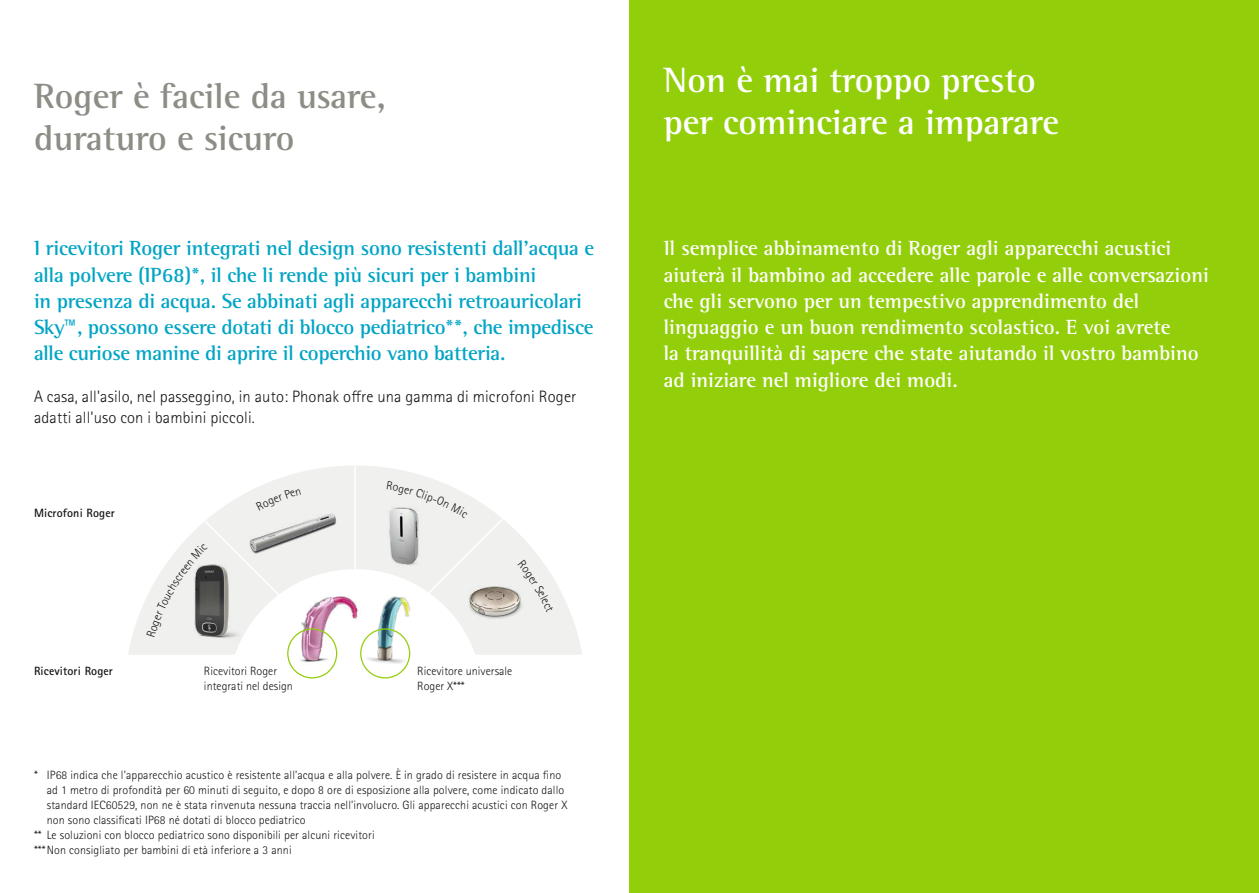
<style>
.page{position:relative;width:1259px;height:893px;background:#fff}
.page>*{position:absolute;margin:0;border:0;box-sizing:border-box;transform-origin:0 0}
.t1{font:700 36px/42px "Rotis Semi Serif Pro";color:#fff}
.t2{font:700 36px/42px "Rotis Semi Serif Pro";color:#8d8c85}
.t3{font:700 21px/26.2px "Rotis Semi Serif Pro";color:#fff}
.t4{font:700 21px/26.2px "Rotis Semi Serif Pro";letter-spacing:-.01em;color:#00a4c5}
.t5{font:300 16.5px/21px "Rotis Sans Serif Pro";letter-spacing:.01em;color:#141414}
.t6{font:300 12px/15px "Rotis Sans Serif Pro";letter-spacing:.01em;color:#141414}
.t7{font:700 12px "Rotis Sans Serif Pro";letter-spacing:.01em;color:#141414}
.s1{font-family:"Rotis Sans Serif Pro"}
</style>
<div class="page">
<svg style="left:128px;top:466px;width:454px;height:189px"></svg>
<hr style="left:354px;top:465px;width:2px;height:105px;background:#fff">
<img style="left:505px;top:574px;width:34px;height:62px">
<div style="left:629px;top:0;width:630px;height:893px;background:#93ce0a"></div>
<svg style="left:146px;top:481px;width:359px;height:190px"></svg>
<svg style="left:518px;top:560px;width:36px;height:53px;background:#efefed"></svg>
<h1 class="t2" style="left:34px;top:78px;width:353px">Roger è facile da usare, duraturo e sicuro</h1>
<p class="t4" style="left:34px;top:237px;width:562px">I ricevitori Roger integrati nel design sono resistenti dall'acqua e alla polvere (IP68)*, il che li rende più sicuri per i bambini<br>in presenza di acqua. Se abbinati agli apparecchi retroauricolari Sky<span class="s1">™</span>, possono essere dotati di blocco pediatrico**, che impedisce alle curiose manine di aprire il coperchio vano batteria.</p>
<h3 class="t5" style="left:34px;top:386px;width:544px">A casa, all'asilo, nel passeggino, in auto: Phonak offre una gamma di microfoni Roger adatti all'uso con i bambini piccoli.</h3>
<p class="t7" style="left:34px;top:509px;width:82px">Microfoni Roger</p>
<p class="t7" style="left:34px;top:667px;width:80px">Ricevitori Roger</p>
<p class="t6" style="left:417px;top:663px;width:97px">Ricevitore universale<br>Roger X***</p>
<p class="t6" style="left:204px;top:663px;width:90px">Ricevitori Roger integrati nel design</p>
<p class="t6" style="left:34px;top:768px;width:529px">* IP68 indica che l'apparecchio acustico è resistente all'acqua e alla polvere. È in grado di resistere in acqua fino</p>
<p class="t6" style="left:47px;top:783px;width:519px">ad 1 metro di profondità per 60 minuti di seguito, e dopo 8 ore di esposizione alla polvere, come indicato dallo</p>
<p class="t6" style="left:47px;top:798px;width:522px">standard IEC60529, non ne è stata rinvenuta nessuna traccia nell'involucro. Gli apparecchi acustici con Roger X</p>
<p class="t6" style="left:47px;top:813px;width:260px">non sono classificati IP68 né dotati di blocco pediatrico</p>
<p class="t6" style="left:34px;top:828px;width:342px">** Le soluzioni con blocco pediatrico sono disponibili per alcuni ricevitori</p>
<p class="t6" style="left:34px;top:843px;width:259px">*** Non consigliato per bambini di età inferiore a 3 anni</p>
<h1 class="t1" style="left:663px;top:61px;width:397px">Non è mai troppo presto per cominciare a imparare</h1>
<p class="t3" style="left:663px;top:237px;width:547px">Il semplice abbinamento di Roger agli apparecchi acustici aiuterà il bambino ad accedere alle parole e alle conversazioni che gli servono per un tempestivo apprendimento del linguaggio e un buon rendimento scolastico. E voi avrete<br>la tranquillità di sapere che state aiutando il vostro bambino ad iniziare nel migliore dei modi.</p>
</div>
